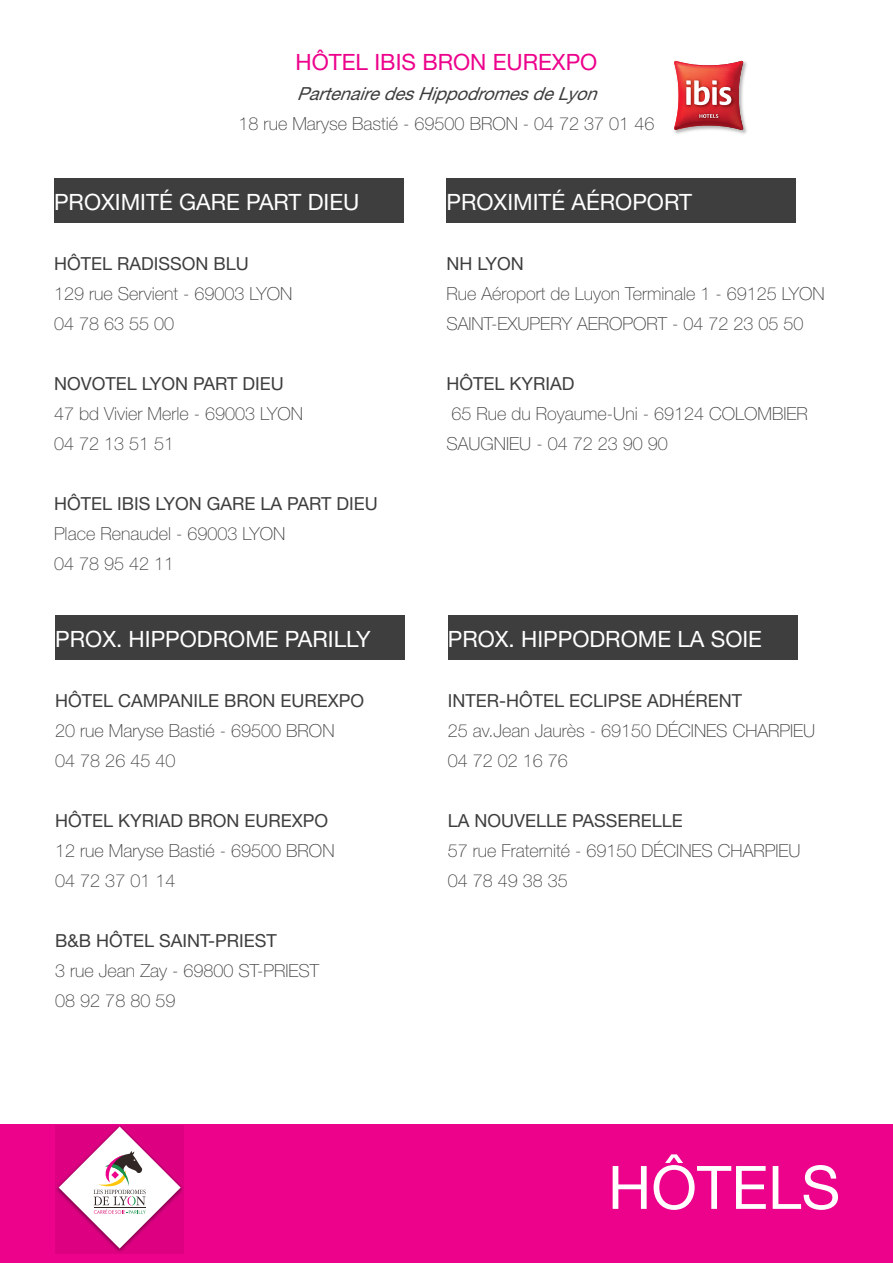
<style>
.page{position:relative;width:893px;height:1263px;background:#fff}
.page>*{position:absolute;margin:0;border:0;box-sizing:border-box;transform-origin:0 0}
.t1{font:60px "Helvetica Neue LT Std";color:#fff}
.t2{font:22.5px "Helvetica Neue LT Std";color:#fff}
.t3{font:22.5px "Helvetica Neue LT Std";color:#ed028c}
.t4{font:100 18px/30px "Helvetica Neue LT Std";color:#3e3e3f}
.t5{font:18px "Helvetica Neue LT Std";color:#3e3e3f}
.t6{font:italic 18px "Helvetica Neue LT Std";color:#3e3e3f}
</style>
<div class="page">
<div style="left:0;top:1125px;width:893px;height:138px;background:#ed028c"></div>
<div style="left:55px;top:1125px;width:129px;height:128px;background:#dd0182"></div>
<svg style="left:59px;top:1126px;width:122px;height:122px"></svg>
<div style="left:54px;top:179px;width:350px;height:44px;background:#3e3e3f"></div>
<div style="left:55px;top:616px;width:350px;height:44px;background:#3e3e3f"></div>
<div style="left:446px;top:179px;width:350px;height:44px;background:#3e3e3f"></div>
<div style="left:448px;top:616px;width:350px;height:44px;background:#3e3e3f"></div>
<img style="left:674px;top:60px;width:73px;height:74px">
<svg style="left:674px;top:61px;width:69px;height:69px"></svg>
<p class="t3" style="left:296px;top:49px;width:303px">HÔTEL IBIS BRON EUREXPO</p>
<p class="t6" style="left:297px;top:83px;width:309px">PartenairedesHippodromesdeLyon</p>
<p class="t4" style="left:239px;top:109px;width:417px">18 rue Maryse Bastié - 69500 BRON - 04 72 37 01 46</p>
<p class="t2" style="left:54px;top:188px;width:14px">PROXI</p>
<p class="t2" style="left:121px;top:188px;width:240px">MITÉ GARE PART DIEU</p>
<p class="t5" style="left:54px;top:252px;width:26px">HÔTEL</p>
<p class="t5" style="left:117px;top:252px;width:13px">RADISSON</p>
<p class="t5" style="left:213px;top:252px;width:12px">BLU</p>
<p class="t4" style="left:54px;top:278px;width:240px">129 rue Servient - 69003 LYON<br>04 78 63 55 00</p>
<p class="t5" style="left:54px;top:372px;width:50px">NOVOTEL</p>
<p class="t5" style="left:142px;top:372px;width:64px">LYON PART</p>
<p class="t5" style="left:242px;top:372px;width:11px">DIEU</p>
<p class="t4" style="left:54px;top:398px;width:250px">47 bd Vivier Merle - 69003 LYON<br>04 72 13 51 51</p>
<p class="t5" style="left:54px;top:492px;width:325px">HÔTEL IBIS LYON GARE LA PART DIEU</p>
<p class="t4" style="left:54px;top:518px;width:233px">Place Renaudel - 69003 LYON<br>04 78 95 42 11</p>
<p class="t2" style="left:55px;top:625px;width:16px">PROX</p>
<p class="t2" style="left:116px;top:625px;width:253px">. H IPPODROM E PARILLY</p>
<p class="t5" style="left:55px;top:689px;width:26px">HÔTEL</p>
<p class="t5" style="left:118px;top:689px;width:52px">CAMPANILE</p>
<p class="t5" style="left:224px;top:689px;width:14px">BRON</p>
<p class="t5" style="left:281px;top:689px;width:13px">EUREXPO</p>
<p class="t4" style="left:55px;top:715px;width:281px">20 rue Maryse Bastié - 69500 BRON<br>04 78 26 45 40</p>
<p class="t5" style="left:55px;top:809px;width:26px">HÔTEL</p>
<p class="t5" style="left:118px;top:809px;width:35px">KYRIAD</p>
<p class="t5" style="left:188px;top:809px;width:14px">BRON</p>
<p class="t5" style="left:245px;top:809px;width:13px">EUREXPO</p>
<p class="t4" style="left:55px;top:835px;width:281px">12 rue Maryse Bastié - 69500 BRON<br>04 72 37 01 14</p>
<p class="t5" style="left:55px;top:929px;width:80px">B&amp;B HÔTEL</p>
<p class="t5" style="left:159px;top:929px;width:12px">SAINT</p>
<p class="t5" style="left:208px;top:929px;width:19px">-PRIEST</p>
<p class="t4" style="left:55px;top:955px;width:265px">3 rue Jean Zay - 69800 ST-PRIEST<br>08 92 78 80 59</p>
<p class="t2" style="left:446px;top:188px;width:14px">PROXI</p>
<p class="t2" style="left:513px;top:188px;width:103px">MITÉ AÉROPORT</p>
<p class="t5" style="left:446px;top:252px;width:64px">NH LYON</p>
<p class="t4" style="left:446px;top:278px;width:380px">Rue Aéroport de Luyon Terminale 1 - 69125 LYON<br>SAINT-EXUPERY AEROPORT - 04 72 23 05 50</p>
<p class="t5" style="left:446px;top:372px;width:130px">H ÔTEL KYRIAD</p>
<p class="t4" style="left:446px;top:398px;width:287px">65 Rue du Royaume-Uni - 69124 Colombier<br>Saugnieu</p>
<p class="t4" style="left:536px;top:428px;width:133px">- 04 72 23 90 90</p>
<p class="t2" style="left:448px;top:625px;width:316px">PROX. H IPPODROM E LA SOIE</p>
<p class="t5" style="left:448px;top:689px;width:11px">INTER</p>
<p class="t5" style="left:499px;top:689px;width:33px">-HÔTEL</p>
<p class="t5" style="left:569px;top:689px;width:35px">ECLIPSE</p>
<p class="t5" style="left:647px;top:689px;width:61px">ADHÉRENT</p>
<p class="t4" style="left:448px;top:715px;width:369px">25 av.Jean Jaurès - 69150 DéCINES CHARPIEU<br>04 72 02 16 76</p>
<p class="t5" style="left:448px;top:809px;width:40px">LA NOU</p>
<p class="t5" style="left:514px;top:809px;width:22px">VELLE</p>
<p class="t5" style="left:572px;top:809px;width:12px">PASSERELLE</p>
<p class="t4" style="left:448px;top:835px;width:354px">57 rue Fraternité - 69150 DéCINES CHARPIEU<br>04 78 49 38 35</p>
<h1 class="t1" style="left:608px;top:1152px;width:234px">HÔTELS</h1>
</div>
